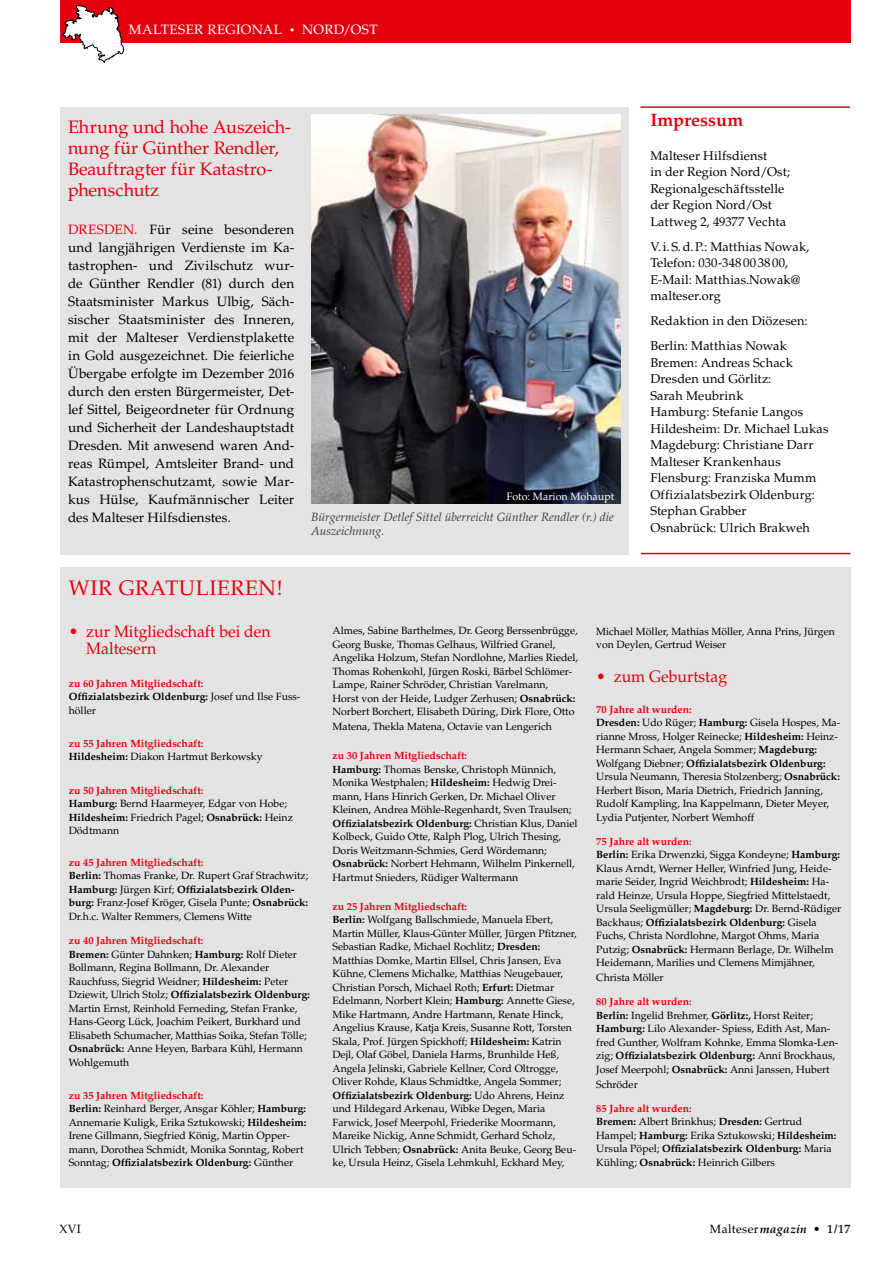
<style>
.page{position:relative;width:893px;height:1263px;background:#fff}
.page>*{position:absolute;margin:0;border:0;box-sizing:border-box;transform-origin:0 0}
.t1{font:21px "Palatino LT Std";color:#e3000f}
.t2{font:18px/21px "Palatino LT Std";letter-spacing:-.005em;color:#e3000f}
.t3{font:700 18px "Palatino LT Std";color:#e3000f}
.t4{font:16.5px/16.5px "Palatino LT Std";color:#e3000f;scale:.96 1}
.t5{font:13.5px/18px "Palatino LT Std";letter-spacing:.015em;color:#000;text-align:justify}
.t6{font:13.5px "Palatino LT Std";letter-spacing:.02em;color:#fff}
.t7{font:13.5px "Palatino LT Std";color:#e3000f}
.t8{font:12.75px/16.5px "Palatino LT Std";letter-spacing:.01em;color:#000}
.t9{font:italic 12px/13.5px "Palatino LT Std";color:#3b3b3a}
.t10{font:12px "Palatino LT Std";color:#000}
.t11{font:10.65px "Palatino LT Std";color:#fff}
.t12{font:10.5px/13.5px "Palatino LT Std";color:#000}
.t13{font:700 10.5px/13.5px "Palatino LT Std";color:#000}
.t14{font:700 10.5px/13.5px "Palatino LT Std";color:#e3000f}
.s1{font-size:9px}
.s2{color:#e3000f}
.s3{font-weight:400}
.s4{color:#000}
.s5{font-weight:400;color:#000}
.s6{font-weight:700;color:#e3000f}
.s7{font-weight:700}
.s8{font-weight:700;font-style:italic}
.s9{font-weight:500}
</style>
<div class="page">
<div style="left:60px;top:0;width:790px;height:43px;background:#e3000f"></div>
<svg style="left:62px;top:5px;width:62px;height:58px"></svg>
<div style="left:60px;top:107px;width:568px;height:448px;background:#e3e3e3"></div>
<div style="left:60px;top:567px;width:790px;height:620px;background:#e3e3e3"></div>
<div style="left:640px;top:99px;width:210px;height:456px;border:2px solid #fff"></div>
<hr style="left:640px;top:106px;width:210px;height:2px;background:#e3000f">
<hr style="left:641px;top:553px;width:209px;height:1px;background:#e3000f">
<img style="left:311px;top:115px;width:310px;height:389px">
<p class="t6" style="left:129px;top:22px;width:250px">malteser regional <span class="s1">•</span> Nord/Ost</p>
<h2 class="t2" style="left:68px;top:117px;width:225px">Ehrung und hohe Auszeich&shy;nung für Günther Rendler,<br>Beauftragter für Katastro&shy;phenschutz</h2>
<p class="t7" style="left:68px;top:221px;width:21px">Dresden</p>
<p class="t5" style="left:68px;top:221px;width:228px;text-indent:66px"><span class="s2">.</span> Für seine besonderen und langjährigen Verdienste im Ka&shy;tastrophen- und Zivilschutz wur&shy;de Günther Rendler (81) durch den Staatsminister Markus Ulbig, Säch&shy;sischer Staatsminister des Inneren, mit der Malteser Verdienstplakette in Gold ausgezeichnet. Die feierliche Übergabe erfolgte im Dezember 2016 durch den ersten Bürgermeister, Det&shy;lef Sittel, Beigeordneter für Ordnung und Sicherheit der Landeshauptstadt Dresden. Mit anwesend waren And&shy;reas Rümpel, Amtsleiter Brand- und Katastrophenschutzamt, sowie Mar&shy;kus Hülse, Kaufmännischer Leiter des Malteser Hilfsdienstes.</p>
<p class="t11" style="left:506px;top:490px;width:109px">Foto: Marion Mohaupt</p>
<p class="t9" style="left:311px;top:510px;width:304px">Bürgermeister Detlef Sittel überreicht Günther Rendler (r.) die<br>Auszeichnung.</p>
<h2 class="t3" style="left:650px;top:110px;width:94px">Impressum</h2>
<p class="t8" style="left:650px;top:147px;width:141px">Malteser Hilfsdienst<br>in der Region Nord/Ost;<br>Regionalgeschäftsstelle der Region Nord/Ost<br>Lattweg 2, 49377 Vechta</p>
<p class="t8" style="left:650px;top:238px;width:160px">V.i.S.d.P.: Matthias Nowak,<br>Telefon: 030-34800 3800,<br>E-Mail: Matthias.Nowak@ malteser.org</p>
<p class="t8" style="left:650px;top:309px;width:159px;line-height:25px">Redaktion in den Diözesen:<br>Berlin: Matthias Nowak</p>
<p class="t8" style="left:650px;top:354px;width:179px">Bremen: Andreas Schack<br>Dresden und Görlitz:<br>Sarah Meubrink<br>Hamburg: Stefanie Langos<br>Hildesheim: Dr. Michael Lukas<br>Magdeburg: Christiane Darr<br>Malteser Krankenhaus<br>Flensburg: Franziska Mumm<br>Offizialatsbezirk Oldenburg:<br>Stephan Grabber<br>Osnabrück: Ulrich Brakweh</p>
<h1 class="t1" style="left:69px;top:575px;width:66px">Wir gratulieren</h1>
<h1 class="t1" style="left:277px;top:575px;width:7px">!</h1>
<h3 class="t4" style="left:86px;top:624px;width:194px;text-indent:-18px">• zur Mitgliedschaft bei den<br>Maltesern</h3>
<p class="t13" style="left:69px;top:677px;width:233px"><span class="s2">zu 60 Jahren Mitgliedschaft:<br></span>Offizialatsbezirk Oldenburg: <span class="s3">Josef und Ilse Fuss&shy;höller</span></p>
<p class="t14" style="left:69px;top:737px;width:195px">zu 55 Jahren Mitgliedschaft:<br><span class="s4">Hildesheim:</span> <span class="s5">Diakon Hartmut Berkowsky</span></p>
<p class="t12" style="left:69px;top:783px;width:226px"><span class="s6">zu 50 Jahren Mitgliedschaft:<br></span><span class="s7">Hamburg:</span> Bernd Haarmeyer, Edgar von Hobe;<br><span class="s7">Hildesheim:</span> Friedrich Pagel; <span class="s7">Osnabrück:</span> Heinz<br>Dödtmann</p>
<p class="t12" style="left:69px;top:855px;width:241px"><span class="s6">zu 45 Jahren Mitgliedschaft:<br></span><span class="s7">Berlin:</span> Thomas Franke, Dr. Rupert Graf Strachwitz; <span class="s7">Hamburg:</span> Jürgen Kirf; <span class="s7">Offizialatsbezirk Olden&shy;burg:</span> Franz-Josef Kröger, Gisela Punte; <span class="s7">Osnabrück:<br></span>Dr.h.c. Walter Remmers, Clemens Witte</p>
<p class="t12" style="left:69px;top:934px;width:243px"><span class="s6">zu 40 Jahren Mitgliedschaft:<br></span><span class="s7">Bremen:</span> Günter Dahnken; <span class="s7">Hamburg:</span> Rolf Dieter Bollmann, Regina Bollmann, Dr. Alexander Rauchfuss, Siegrid Weidner; <span class="s7">Hildesheim:</span> Peter Dziewit, Ulrich Stolz; <span class="s7">Offizialatsbezirk Oldenburg:<br></span>Martin Ernst, Reinhold Ferneding, Stefan Franke, Hans-Georg Lück, Joachim Peikert, Burkhard und Elisabeth Schumacher, Matthias Soika, Stefan Tölle; <span class="s7">Osnabrück:</span> Anne Heyen, Barbara Kühl, Hermann Wohlgemuth</p>
<p class="t12" style="left:69px;top:1089px;width:239px"><span class="s6">zu 35 Jahren Mitgliedschaft:<br></span><span class="s7">Berlin:</span> Reinhard Berger, Ansgar Köhler; <span class="s7">Hamburg:<br></span>Annemarie Kuligk, Erika Sztukowski; <span class="s7">Hildesheim:<br></span>Irene Gillmann, Siegfried König, Martin Opper&shy;mann, Dorothea Schmidt, Monika Sonntag, Robert Sonntag; <span class="s7">Offizialatsbezirk Oldenburg:</span> Günther</p>
<p class="t12" style="left:332px;top:624px;width:247px">Almes, Sabine Barthelmes, Dr. Georg Berssenbrügge, Georg Buske, Thomas Gelhaus, Wilfried Granel, Angelika Holzum, Stefan Nordlohne, Marlies Riedel, Thomas Rohenkohl, Jürgen Roski, Bärbel Schlömer-Lampe, Rainer Schröder, Christian Varelmann,<br>Horst von der Heide, Ludger Zerhusen; <span class="s7">Osnabrück:<br></span>Norbert Borchert, Elisabeth Düring, Dirk Flore, Otto</p>
<p class="t12" style="left:332px;top:720px;width:221px">Matena, Thekla Matena, Octavie van Lengerich</p>
<p class="t12" style="left:332px;top:749px;width:247px"><span class="s6">zu 30 Jahren Mitgliedschaft:<br></span><span class="s7">Hamburg:</span> Thomas Benske, Christoph Münnich, Monika Westphalen; <span class="s7">Hildesheim:</span> Hedwig Drei&shy;mann, Hans Hinrich Gerken, Dr. Michael Oliver Kleinen, Andrea Möhle-Regenhardt, Sven Traulsen; <span class="s7">Offizialatsbezirk Oldenburg:</span> Christian Klus, Daniel Kolbeck, Guido Otte, Ralph Plog, Ulrich Thesing, Doris Weitzmann-Schmies, Gerd Wördemann; <span class="s7">Osnabrück:</span> Norbert Hehmann, Wilhelm Pinkernell, Hartmut Snieders, Rüdiger Waltermann</p>
<p class="t12" style="left:332px;top:900px;width:246px"><span class="s6">zu 25 Jahren Mitgliedschaft:<br></span><span class="s7">Berlin:</span> Wolfgang Ballschmiede, Manuela Ebert, Martin Müller, Klaus-Günter Müller, Jürgen Pfitzner, Sebastian Radke, Michael Rochlitz; <span class="s7">Dresden:<br></span>Matthias Domke, Martin Ellsel, Chris Jansen, Eva Kühne, Clemens Michalke, Matthias Neugebauer, Christian Porsch, Michael Roth; <span class="s7">Erfurt:</span> Dietmar Edelmann, Norbert Klein; <span class="s7">Hamburg:</span> Annette Giese, Mike Hartmann, Andre Hartmann, Renate Hinck, Angelius Krause, Katja Kreis, Susanne Rott, Torsten Skala, Prof. Jürgen Spickhoff; <span class="s7">Hildesheim:</span> Katrin Dejl, Olaf Göbel, Daniela Harms, Brunhilde Heß, Angela Jelinski, Gabriele Kellner, Cord Oltrogge, Oliver Rohde, Klaus Schmidtke, Angela Sommer; <span class="s7">Offizialatsbezirk Oldenburg:</span> Udo Ahrens, Heinz und Hildegard Arkenau, Wibke Degen, Maria Farwick, Josef Meerpohl, Friederike Moormann, Mareike Nickig, Anne Schmidt, Gerhard Scholz, Ulrich Tebben; <span class="s7">Osnabrück:</span> Anita Beuke, Georg Beu&shy;ke, Ursula Heinz, Gisela Lehmkuhl, Eckhard Mey,</p>
<p class="t12" style="left:596px;top:624px;width:240px">Michael Möller, Mathias Möller, Anna Prins, Jürgen von Deylen, Gertrud Weiser</p>
<h3 class="t4" style="left:596px;top:668px;width:138px">• zum Geburtstag</h3>
<p class="t12" style="left:596px;top:703px;width:246px"><span class="s6">70 Jahre alt wurden:<br></span><span class="s7">Dresden:</span> Udo Rüger; <span class="s7">Hamburg:</span> Gisela Hospes, Ma&shy;rianne Mross, Holger Reinecke; <span class="s7">Hildesheim:</span> Heinz-Hermann Schaer, Angela Sommer; <span class="s7">Magdeburg:<br></span>Wolfgang Diebner; <span class="s7">Offizialatsbezirk Oldenburg:<br></span>Ursula Neumann, Theresia Stolzenberg; <span class="s7">Osnabrück:<br></span>Herbert Bison, Maria Dietrich, Friedrich Janning, Rudolf Kampling, Ina Kappelmann, Dieter Meyer, Lydia Putjenter, Norbert Wemhoff</p>
<p class="t12" style="left:596px;top:834px;width:247px"><span class="s6">75 Jahre alt wurden:<br></span><span class="s7">Berlin:</span> Erika Drwenzki, Sigga Kondeyne; <span class="s7">Hamburg:<br></span>Klaus Arndt, Werner Heller, Winfried Jung, Heide&shy;marie Seider, Ingrid Weichbrodt; <span class="s7">Hildesheim:</span> Ha&shy;rald Heinze, Ursula Hoppe, Siegfried Mittelstaedt, Ursula Seeligmüller; <span class="s7">Magdeburg:</span> Dr. Bernd-Rüdiger Backhaus; <span class="s7">Offizialatsbezirk Oldenburg:</span> Gisela Fuchs, Christa Nordlohne, Margot Ohms, Maria Putzig; <span class="s7">Osnabrück:</span> Hermann Berlage, Dr. Wilhelm Heidemann, Marilies und Clemens Mimjähner,</p>
<p class="t12" style="left:596px;top:971px;width:69px">Christa Möller</p>
<p class="t12" style="left:596px;top:995px;width:244px"><span class="s6">80 Jahre alt wurden:<br></span><span class="s7">Berlin:</span> Ingelid Brehmer, <span class="s7">Görlitz:,</span> Horst Reiter; <span class="s7">Hamburg:</span> Lilo Alexander- Spiess, Edith Ast, Man&shy;fred Gunther, Wolfram Kohnke, Emma Slomka-Len&shy;zig; <span class="s7">Offizialatsbezirk Oldenburg:</span> Anni Brockhaus, Josef Meerpohl; <span class="s7">Osnabrück:</span> Anni Janssen, Hubert</p>
<p class="t12" style="left:596px;top:1077px;width:43px">Schröder</p>
<p class="t12" style="left:596px;top:1101px;width:242px"><span class="s6">85 Jahre alt wurden:<br></span><span class="s7">Bremen:</span> Albert Brinkhus; <span class="s7">Dresden:</span> Gertrud Hampel; <span class="s7">Hamburg:</span> Erika Sztukowski; <span class="s7">Hildesheim:<br></span>Ursula Pöpel; <span class="s7">Offizialatsbezirk Oldenburg:</span> Maria Kühling; <span class="s7">Osnabrück:</span> Heinrich Gilbers</p>
<p class="t10" style="left:60px;top:1222px;width:23px">XVI</p>
<p class="t10" style="left:710px;top:1222px;width:142px">Malteser <span class="s8">magazin</span> <span class="s9">• 1/17</span></p>
</div>
